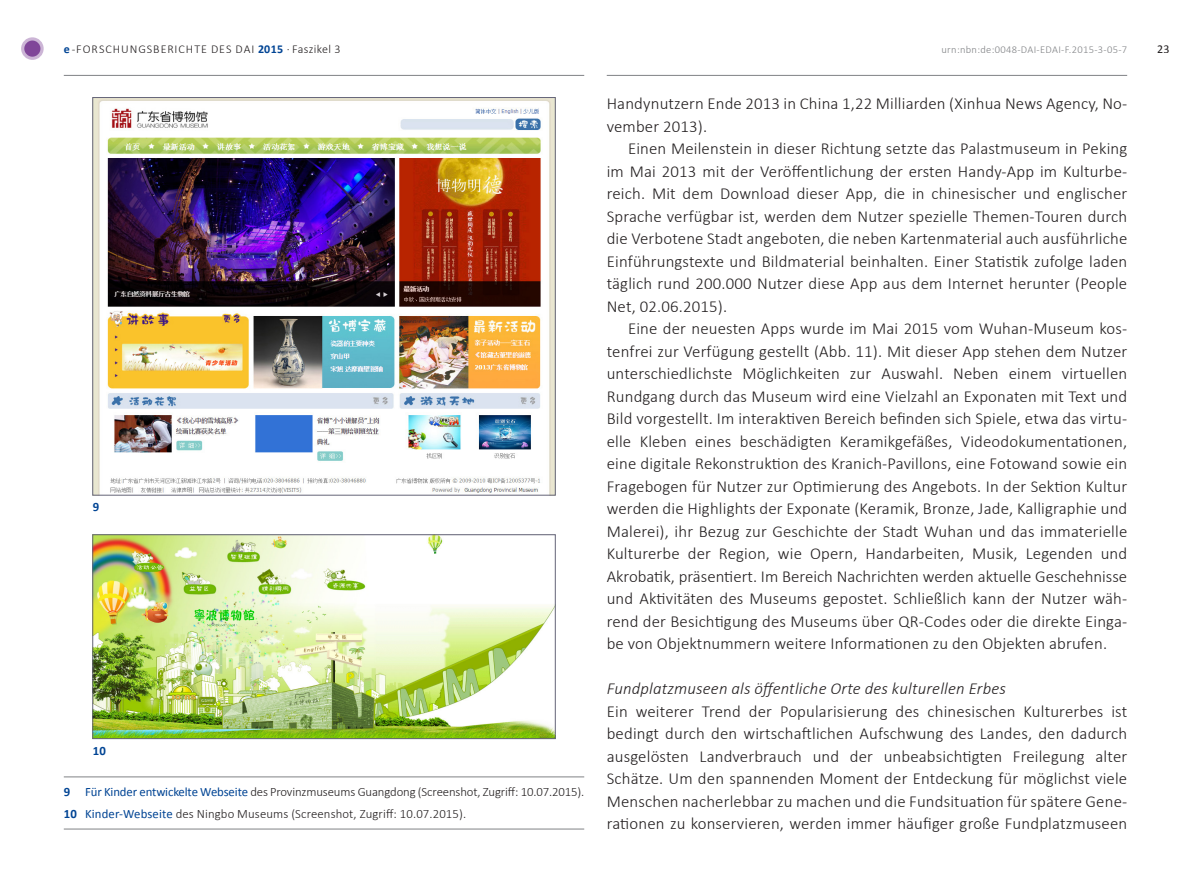
<style>
.page{position:relative;width:1191px;height:893px;background:#fff}
.page>*{position:absolute;margin:0;border:0;box-sizing:border-box;transform-origin:0 0}
.Fließtext{font:300 16.8px/22.5px "Calibri";letter-spacing:.01em;color:#231f20;text-align:justify}
.Fließtext-2{font:italic 300 16.8px "Calibri";letter-spacing:.01em;color:#231f20}
.BU_Linie_oben{font:300 12.75px "Calibri";letter-spacing:-.01em;color:#231f20}
.BU_Linie_unten{font:300 12.75px "Calibri";letter-spacing:.01em;color:#231f20}
.BU_Ziffer{font:700 12.75px "Calibri";color:#004494}
.urn{font:300 12px "Calibri";letter-spacing:.08em;color:#231f20}
.t1{font:12px "Calibri";color:#231f20}
.urn-2{font:300 10.5px "Calibri";letter-spacing:.03em;color:#808285}
.s1{font-weight:700;color:#004494}
.s2{font-weight:400;color:#004494}
</style>
<div class="page">
<hr style="left:607px;top:75px;width:520px;height:1px;background:#808285">
<hr style="left:64px;top:75px;width:520px;height:1px;background:#808285">
<svg style="left:23px;top:39px;width:19px;height:19px"></svg>
<div style="left:21px;top:37px;width:23px;height:23px;border:3px solid #ccb5d6;border-radius:50%"></div>
<img style="left:95px;top:99px;width:458px;height:394px">
<img style="left:95px;top:536px;width:458px;height:201px">
<div style="left:93px;top:534px;width:462px;height:205px;border:1px solid #646478"></div>
<hr style="left:64px;top:777px;width:520px;height:1px;background:#808285">
<hr style="left:64px;top:829px;width:520px;height:1px;background:#808285">
<p class="urn" style="left:64px;top:41px;width:278px"><span class="s1">e</span>-FORSCHUNGSBERICHTE DES DAI <span class="s1">2015</span> · Faszikel 3</p>
<p class="urn-2" style="left:941px;top:43px;width:187px">urn:nbn:de:0048-DAI-EDAI-F.2015-3-05-7</p>
<p class="t1" style="left:1157px;top:41px;width:14px">23</p>
<p class="BU_Ziffer" style="left:93px;top:499px;width:8px">9</p>
<p class="BU_Ziffer" style="left:93px;top:742px;width:15px">10</p>
<p class="BU_Linie_oben" style="left:64px;top:784px;width:522px"><span class="s1">9</span> <span class="s2">Für Kinder entwickelte Webseite</span> des Provinzmuseums Guangdong (Screenshot, Zugriff: 10.07.2015).</p>
<p class="BU_Linie_unten" style="left:64px;top:805px;width:404px"><span class="s1">10</span> <span class="s2">Kinder-Webseite</span> des Ningbo Museums (Screenshot, Zugriff: 10.07.2015).</p>
<p class="Fließtext" style="left:607px;top:92px;width:522px">Handynutzern Ende 2013 in China 1,22 Milliarden (Xinhua News Agency, No&shy;vember 2013).</p>
<p class="Fließtext" style="left:607px;top:137px;width:522px;text-indent:21px">Einen Meilenstein in dieser Richtung setzte das Palastmuseum in Peking im Mai 2013 mit der Veröffentlichung der ersten Handy-App im Kulturbe&shy;reich. Mit dem Download dieser App, die in chinesischer und englischer Sprache verfügbar ist, werden dem Nutzer spezielle Themen-Touren durch die Verbotene Stadt angeboten, die neben Kartenmaterial auch ausführliche Einführungstexte und Bildmaterial beinhalten. Einer Statistik zufolge laden täglich rund 200.000 Nutzer diese App aus dem Internet herunter (People Net, 02.06.2015).</p>
<p class="Fließtext" style="left:607px;top:317px;width:522px;text-indent:21px">Eine der neuesten Apps wurde im Mai 2015 vom Wuhan-Museum kos&shy;tenfrei zur Verfügung gestellt (Abb. 11). Mit dieser App stehen dem Nutzer unterschiedlichste Möglichkeiten zur Auswahl. Neben einem virtuellen Rundgang durch das Museum wird eine Vielzahl an Exponaten mit Text und Bild vorgestellt. Im interaktiven Bereich befinden sich Spiele, etwa das virtu&shy;elle Kleben eines beschädigten Keramikgefäßes, Videodokumentationen, eine digitale Rekonstruktion des Kranich-Pavillons, eine Fotowand sowie ein Fragebogen für Nutzer zur Optimierung des Angebots. In der Sektion Kultur werden die Highlights der Exponate (Keramik, Bronze, Jade, Kalligraphie und Malerei), ihr Bezug zur Geschichte der Stadt Wuhan und das immaterielle Kulturerbe der Region, wie Opern, Handarbeiten, Musik, Legenden und Akrobatik, präsentiert. Im Bereich Nachrichten werden aktuelle Geschehnisse und Aktivitäten des Museums gepostet. Schließlich kann der Nutzer wäh&shy;rend der Besichtigung des Museums über QR-Codes oder die direkte Einga&shy;be von Objektnummern weitere Informationen zu den Objekten abrufen.</p>
<p class="Fließtext-2" style="left:607px;top:678px;width:401px">Fundplatzmuseen als öffentliche Orte des kulturellen Erbes</p>
<p class="Fließtext" style="left:607px;top:700px;width:522px">Ein weiterer Trend der Popularisierung des chinesischen Kulturerbes ist bedingt durch den wirtschaftlichen Aufschwung des Landes, den dadurch ausgelösten Landverbrauch und der unbeabsichtigten Freilegung alter Schätze. Um den spannenden Moment der Entdeckung für möglichst viele Menschen nacherlebbar zu machen und die Fundsituation für spätere Gene&shy;rationen zu konservieren, werden immer häufiger große Fundplatzmuseen</p>
</div>
